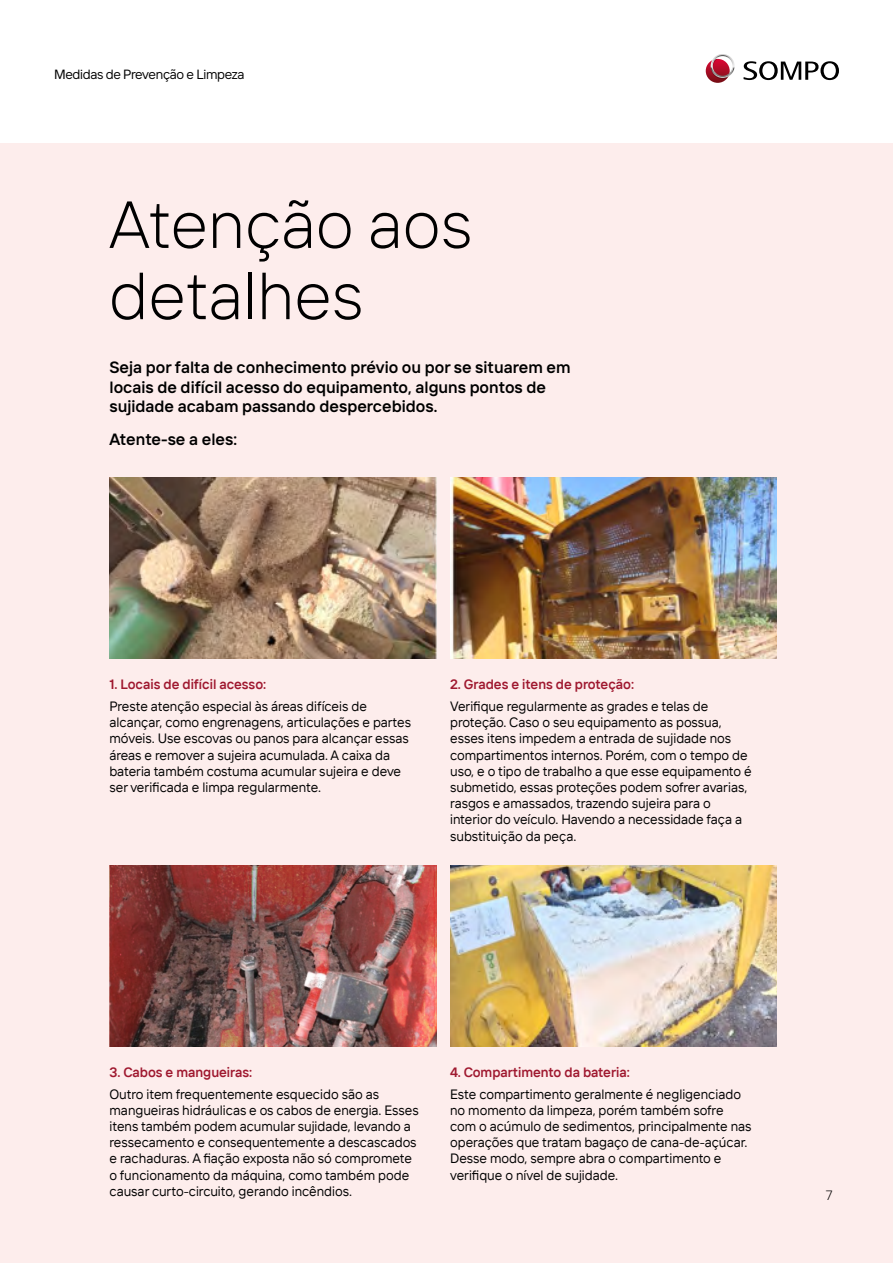
<style>
.page{position:relative;width:893px;height:1263px;background:#fff}
.page>*{position:absolute;margin:0;border:0;box-sizing:border-box;transform-origin:0 0}
.t1{font:300 66.45px/71.2px "TT Interfaces";color:#000}
.t2{font:600 16.35px/19.5px "TT Interfaces";color:#000}
.t3{font:13.5px/16.2px "TT Interphases Pro Trl";color:#000}
.t4{font:13.5px "TT Interphases Pro Trl Dm Bd";color:#9f182f}
.t5{font:300 13.5px "TT Interfaces";color:#000}
.t6{font:13.35px "TT Interfaces";letter-spacing:-.025em;color:#000}
</style>
<div class="page">
<div style="left:0;top:143px;width:893px;height:1120px;background:#fdedec"></div>
<svg style="left:743px;top:61px;width:96px;height:19px"></svg>
<svg style="left:706px;top:59px;width:24px;height:24px"></svg>
<svg style="left:711px;top:54px;width:24px;height:25px"></svg>
<img style="left:110px;top:865px;width:326px;height:181px">
<img style="left:110px;top:478px;width:326px;height:181px">
<img style="left:450px;top:865px;width:327px;height:181px">
<img style="left:450px;top:478px;width:327px;height:181px">
<p class="t6" style="left:54px;top:66px;width:192px">Medidas de Prevenção e Limpeza</p>
<h1 class="t1" style="left:109px;top:188px;width:365px">Atenção aos detalhes</h1>
<p class="t2" style="left:110px;top:357px;width:463px">Seja por falta de conhecimento prévio ou por se situarem em locais de difícil acesso do equipamento, alguns pontos de sujidade acabam passando despercebidos.</p>
<p class="t2" style="left:110px;top:429px;width:129px">Atente-se a eles:</p>
<p class="t4" style="left:110px;top:676px;width:158px">1. Locais de difícil acesso:</p>
<p class="t3" style="left:110px;top:698px;width:303px">Preste atenção especial às áreas difíceis de alcançar, como engrenagens, articulações e partes móveis. Use escovas ou panos para alcançar essas áreas e remover a sujeira acumulada. A caixa da bateria também costuma acumular sujeira e deve ser verificada e limpa regularmente.</p>
<p class="t4" style="left:450px;top:676px;width:186px">2. Grades e itens de proteção:</p>
<p class="t3" style="left:450px;top:698px;width:303px">Verifique regularmente as grades e telas de proteção. Caso o seu equipamento as possua, esses itens impedem a entrada de sujidade nos compartimentos internos. Porém, com o tempo de uso, e o tipo de trabalho a que esse equipamento é submetido, essas proteções podem sofrer avarias, rasgos e amassados, trazendo sujeira para o interior do veículo. Havendo a necessidade faça a substituição da peça.</p>
<p class="t4" style="left:110px;top:1063px;width:144px">3. Cabos e mangueiras:</p>
<p class="t3" style="left:110px;top:1085px;width:311px">Outro item frequentemente esquecido são as mangueiras hidráulicas e os cabos de energia. Esses itens também podem acumular sujidade, levando a ressecamento e consequentemente a descascados e rachaduras. A fiação exposta não só compromete o funcionamento da máquina, como também pode causar curto-circuito, gerando incêndios.</p>
<p class="t4" style="left:450px;top:1063px;width:181px">4. Compartimento da bateria:</p>
<p class="t3" style="left:450px;top:1085px;width:303px">Este compartimento geralmente é negligenciado no momento da limpeza, porém também sofre com o acúmulo de sedimentos, principalmente nas operações que tratam bagaço de cana-de-açúcar.<br>Desse modo, sempre abra o compartimento e verifique o nível de sujidade.</p>
<p class="t5" style="left:826px;top:1187px;width:8px">7</p>
</div>
